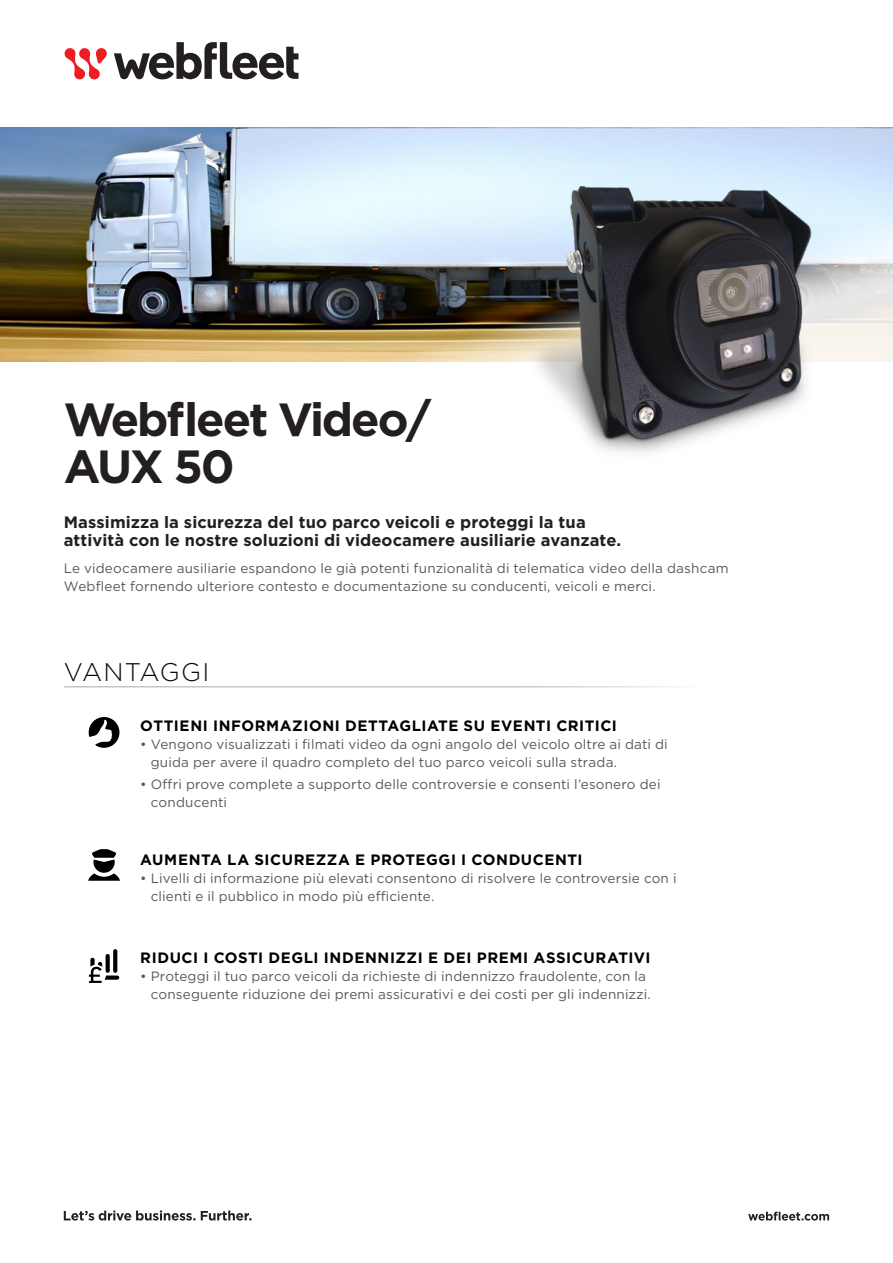
<style>
.page{position:relative;width:893px;height:1263px;background:#fff}
.page>*{position:absolute;margin:0;border:0;box-sizing:border-box;transform-origin:0 0}
.t1{font:700 46.5px/46.5px "Gotham";letter-spacing:-.045em;color:#231f20}
.t2{font:300 25.5px "Gotham";letter-spacing:.045em;color:#0c0806}
.t3{font:700 16.5px/18px "Gotham";letter-spacing:.005em;color:#231f20}
.t4{font:700 15px "Gotham";letter-spacing:.04em;color:#000}
.t5{font:13.5px/18px "Gotham";letter-spacing:.01em;color:#57585a}
</style>
<div class="page">
<svg style="left:64px;top:1210px;width:188px;height:10px"></svg>
<svg style="left:748px;top:1211px;width:81px;height:9px"></svg>
<svg style="left:114px;top:42px;width:184px;height:37px"></svg>
<svg style="left:64px;top:48px;width:43px;height:32px"></svg>
<img style="left:0;top:128px;width:309px;height:233px">
<svg style="left:309px;top:128px;width:584px;height:233px;background:#b8c1c5"></svg>
<svg style="left:89px;top:717px;width:30px;height:31px"></svg>
<svg style="left:88px;top:849px;width:32px;height:32px"></svg>
<svg style="left:106px;top:954px;width:4px;height:19px"></svg>
<svg style="left:113px;top:949px;width:4px;height:24px"></svg>
<svg style="left:89px;top:958px;width:30px;height:25px"></svg>
<img style="left:500px;top:155px;width:347px;height:298px">
<h1 class="t1" style="left:64px;top:396px;width:369px">Webfleet Video/<br>AUX 50</h1>
<p class="t3" style="left:64px;top:513px;width:559px">Massimizza la sicurezza del tuo parco veicoli e proteggi la tua attività con le nostre soluzioni di videocamere ausiliarie avanzate.</p>
<p class="t5" style="left:64px;top:559px;width:666px">Le videocamere ausiliarie espandono le già potenti funzionalità di telematica video della dashcam<br>Webfleet fornendo ulteriore contesto e documentazione su conducenti, veicoli e merci.</p>
<h2 class="t2" style="left:64px;top:656px;width:147px">VANTAGGI</h2>
<p class="t4" style="left:140px;top:715px;width:478px">OTTIENI INFORMAZIONI DETTAGLIATE SU EVENTI CRITICI</p>
<p class="t5" style="left:151px;top:735px;width:518px;text-indent:-11px">• Vengono visualizzati i filmati video da ogni angolo del veicolo oltre ai dati di guida per avere il quadro completo del tuo parco veicoli sulla strada.</p>
<p class="t5" style="left:151px;top:775px;width:511px;text-indent:-11px">• Offri prove complete a supporto delle controversie e consenti l’esonero dei conducenti</p>
<p class="t4" style="left:140px;top:849px;width:444px">AUMENTA LA SICUREZZA E PROTEGGI I CONDUCENTI</p>
<p class="t5" style="left:151px;top:868px;width:527px;text-indent:-11px">• Livelli di informazione più elevati consentono di risolvere le controversie con i clienti e il pubblico in modo più efficiente.</p>
<p class="t4" style="left:140px;top:947px;width:512px">RIDUCI I COSTI DEGLI INDENNIZZI E DEI PREMI ASSICURATIVI</p>
<p class="t5" style="left:151px;top:967px;width:501px;text-indent:-11px">• Proteggi il tuo parco veicoli da richieste di indennizzo fraudolente, con la conseguente riduzione dei premi assicurativi e dei costi per gli indennizzi.</p>
</div>
